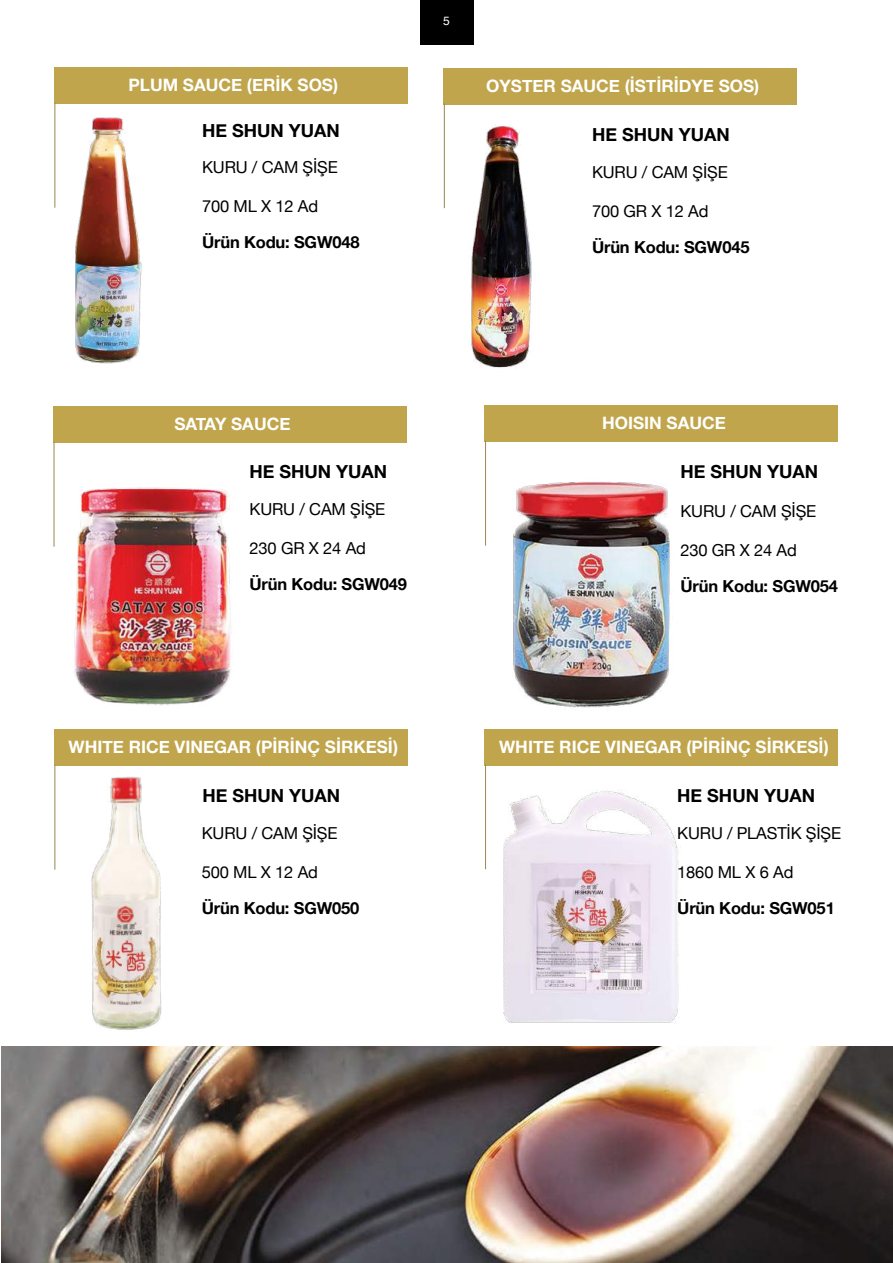
<style>
.page{position:relative;width:893px;height:1263px;background:#fff}
.page>*{position:absolute;margin:0;border:0;box-sizing:border-box;transform-origin:0 0}
.t1{font:700 18px "Helvetica Neue";color:#000}
.t2{font:700 17.1px "Helvetica Neue";color:#fff}
.t3{font:16.5px "Helvetica Neue";letter-spacing:-.01em;color:#000}
.t4{font:700 16.5px "Helvetica Neue";letter-spacing:-.01em;color:#000}
.t5{font:12px "Helvetica";color:#fff}
</style>
<div class="page">
<div style="left:420px;top:0;width:53px;height:45px;background:#000"></div>
<img style="left:91px;top:776px;width:71px;height:254px">
<div style="left:54px;top:729px;width:353px;height:37px;background:#c0a54c"></div>
<hr style="left:54px;top:765px;width:1px;height:105px;background:#9e8d5e">
<img style="left:504px;top:790px;width:175px;height:234px">
<div style="left:485px;top:729px;width:353px;height:36px;background:#c0a54c"></div>
<hr style="left:485px;top:764px;width:1px;height:105px;background:#9e8d5e">
<img style="left:2px;top:1046px;width:891px;height:217px">
<img style="left:76px;top:117px;width:66px;height:246px">
<div style="left:54px;top:68px;width:353px;height:36px;background:#c0a54c"></div>
<hr style="left:54px;top:103px;width:1px;height:105px;background:#9e8d5e">
<div style="left:53px;top:406px;width:354px;height:37px;background:#c0a54c"></div>
<hr style="left:53px;top:442px;width:2px;height:105px;background:#9e8d5e">
<img style="left:74px;top:487px;width:157px;height:219px">
<div style="left:443px;top:68px;width:354px;height:36px;background:#c0a54c"></div>
<hr style="left:444px;top:103px;width:1px;height:105px;background:#9e8d5e">
<img style="left:471px;top:125px;width:61px;height:243px">
<img style="left:513px;top:482px;width:157px;height:226px">
<div style="left:485px;top:405px;width:353px;height:37px;background:#c0a54c"></div>
<hr style="left:485px;top:441px;width:1px;height:105px;background:#9e8d5e">
<p class="t5" style="left:443px;top:12px;width:8px">5</p>
<p class="t2" style="left:128px;top:72px;width:211px">PLUM SAUCE (ERİK SOS)</p>
<p class="t2" style="left:486px;top:72px;width:274px">OYSTER SAUCE (İSTİRİDYE SOS)</p>
<p class="t1" style="left:202px;top:117px;width:139px">HE SHUN YUAN</p>
<p class="t1" style="left:592px;top:120px;width:139px">HE SHUN YUAN</p>
<p class="t3" style="left:202px;top:155px;width:137px">KURU / CAM ŞİŞE</p>
<p class="t3" style="left:202px;top:194px;width:118px">700 ML X 12 Ad</p>
<p class="t4" style="left:202px;top:229px;width:159px">Ürün Kodu: SGW048</p>
<p class="t3" style="left:592px;top:160px;width:137px">KURU / CAM ŞİŞE</p>
<p class="t3" style="left:592px;top:199px;width:118px">700 GR X 12 Ad</p>
<p class="t4" style="left:592px;top:234px;width:159px">Ürün Kodu: SGW045</p>
<p class="t2" style="left:174px;top:411px;width:117px">SATAY SAUCE</p>
<p class="t2" style="left:602px;top:410px;width:125px">HOISIN SAUCE</p>
<p class="t1" style="left:250px;top:458px;width:139px">HE SHUN YUAN</p>
<p class="t1" style="left:680px;top:458px;width:139px">HE SHUN YUAN</p>
<p class="t3" style="left:250px;top:497px;width:137px">KURU / CAM ŞİŞE</p>
<p class="t3" style="left:250px;top:536px;width:118px">230 GR X 24 Ad</p>
<p class="t4" style="left:250px;top:571px;width:159px">Ürün Kodu: SGW049</p>
<p class="t3" style="left:680px;top:499px;width:137px">KURU / CAM ŞİŞE</p>
<p class="t3" style="left:680px;top:538px;width:118px">230 GR X 24 Ad</p>
<p class="t4" style="left:680px;top:573px;width:159px">Ürün Kodu: SGW054</p>
<p class="t2" style="left:69px;top:734px;width:331px">WHITE RICE VINEGAR (PİRİNÇ SİRKESİ)</p>
<p class="t2" style="left:499px;top:733px;width:331px">WHITE RICE VINEGAR (PİRİNÇ SİRKESİ)</p>
<p class="t1" style="left:202px;top:782px;width:139px">HE SHUN YUAN</p>
<p class="t1" style="left:677px;top:781px;width:139px">HE SHUN YUAN</p>
<p class="t3" style="left:202px;top:821px;width:137px">KURU / CAM ŞİŞE</p>
<p class="t3" style="left:202px;top:860px;width:118px">500 ML X 12 Ad</p>
<p class="t4" style="left:202px;top:895px;width:159px">Ürün Kodu: SGW050</p>
<p class="t3" style="left:677px;top:821px;width:165px">KURU / PLASTİK ŞİŞE</p>
<p class="t3" style="left:677px;top:860px;width:118px">1860 ML X 6 Ad</p>
<p class="t4" style="left:677px;top:895px;width:159px">Ürün Kodu: SGW051</p>
</div>
